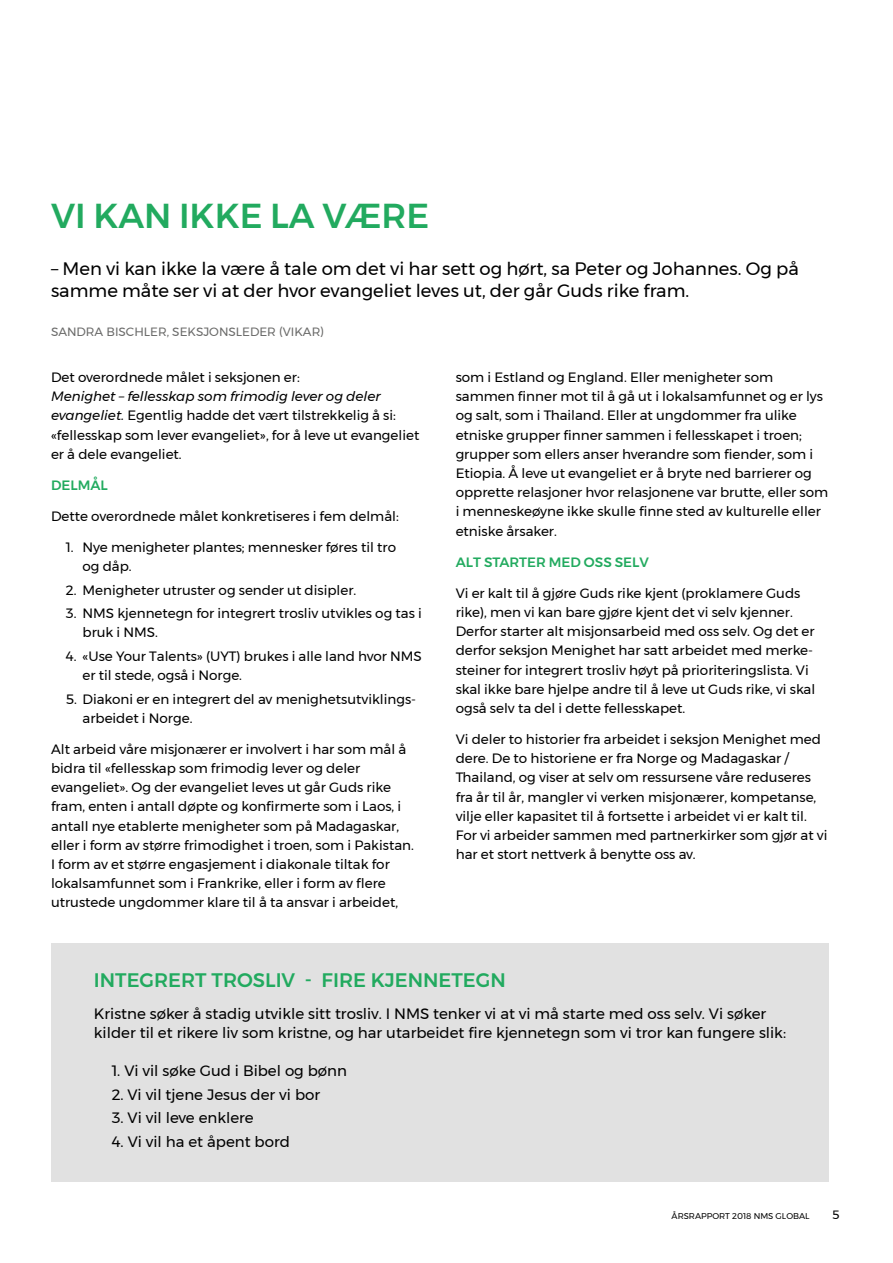
<style>
.page{position:relative;width:893px;height:1263px;background:#fff}
.page>*{position:absolute;margin:0;border:0;box-sizing:border-box;transform-origin:0 0}
.t1{font:500 34.5px "Montserrat";color:#22aa5f}
.t2{font:500 19.5px "Montserrat";color:#22aa5f}
.t3{font:18px/22.5px "Montserrat";color:#000}
.t4{font:15px/19.2px "Montserrat";color:#000}
.t5{font:13.5px/19.2px "Montserrat";color:#000}
.t6{font:500 13.5px "Montserrat";color:#22aa5f}
.t7{font:12px "Montserrat";color:#6b6b6a}
.t8{font:12px "Montserrat";color:#000}
.t9{font:8.4px "Montserrat";color:#000}
.s1{font-style:italic}
</style>
<div class="page">
<div style="left:51px;top:943px;width:778px;height:238px;background:#e1e1e1"></div>
<h1 class="t1" style="left:51px;top:189px;width:380px">VI KAN IKKE LA VÆRE</h1>
<h3 class="t3" style="left:51px;top:257px;width:749px">– Men vi kan ikke la være å tale om det vi har sett og hørt, sa Peter og Johannes. Og på samme måte ser vi at der hvor evangeliet leves ut, der går Guds rike fram.</h3>
<p class="t7" style="left:51px;top:322px;width:275px">SANDRA BISCHLER, SEKSJONSLEDER (VIKAR)</p>
<p class="t5" style="left:51px;top:367px;width:250px">Det overordnede målet i seksjonen er:</p>
<p class="t5" style="left:51px;top:387px;width:370px"><span class="s1">Menighet – fellesskap som frimodig lever og deler evangeliet.</span> Egentlig hadde det vært tilstrekkelig å si: «fellesskap som lever evangeliet», for å leve ut evangeliet er å dele evangeliet.</p>
<p class="t6" style="left:51px;top:474px;width:58px">DELMÅL</p>
<p class="t5" style="left:51px;top:506px;width:349px">Dette overordnede målet konkretiseres i fem delmål:</p>
<p class="t5" style="left:83px;top:537px;width:315px;text-indent:-17px">1. Nye menigheter plantes; mennesker føres til tro og dåp.</p>
<p class="t5" style="left:66px;top:580px;width:292px">2. Menigheter utruster og sender ut disipler.</p>
<p class="t5" style="left:83px;top:604px;width:341px;text-indent:-17px">3. NMS kjennetegn for integrert trosliv utvikles og tas i bruk i NMS.</p>
<p class="t5" style="left:83px;top:646px;width:341px;text-indent:-17px">4. «Use Your Talents» (UYT) brukes i alle land hvor NMS er til stede, også i Norge.</p>
<p class="t5" style="left:83px;top:689px;width:335px;text-indent:-17px">5. Diakoni er en integrert del av menighetsutviklings&shy;arbeidet i Norge.</p>
<p class="t5" style="left:51px;top:739px;width:364px">Alt arbeid våre misjonærer er involvert i har som mål å bidra til «fellesskap som frimodig lever og deler evangeliet». Og der evangeliet leves ut går Guds rike fram, enten i antall døpte og konfirmerte som i Laos, i antall nye etablerte menigheter som på Madagaskar, eller i form av større frimodighet i troen, som i Pakistan.<br>I form av et større engasjement i diakonale tiltak for lokalsamfunnet som i Frankrike, eller i form av flere utrustede ungdommer klare til å ta ansvar i arbeidet,</p>
<p class="t5" style="left:456px;top:367px;width:374px">som i Estland og England. Eller menigheter som sammen finner mot til å gå ut i lokalsamfunnet og er lys og salt, som i Thailand. Eller at ungdommer fra ulike etniske grupper finner sammen i fellesskapet i troen; grupper som ellers anser hverandre som fiender, som i Etiopia. Å leve ut evangeliet er å bryte ned barrierer og opprette relasjoner hvor relasjonene var brutte, eller som i menneskeøyne ikke skulle finne sted av kulturelle eller etniske årsaker.</p>
<p class="t6" style="left:456px;top:551px;width:195px">ALT STARTER MED OSS SELV</p>
<p class="t5" style="left:456px;top:583px;width:361px">Vi er kalt til å gjøre Guds rike kjent (proklamere Guds rike), men vi kan bare gjøre kjent det vi selv kjenner.<br>Derfor starter alt misjonsarbeid med oss selv. Og det er derfor seksjon Menighet har satt arbeidet med merke&shy;steiner for integrert trosliv høyt på prioriteringslista. Vi skal ikke bare hjelpe andre til å leve ut Guds rike, vi skal også selv ta del i dette fellesskapet.</p>
<p class="t5" style="left:456px;top:729px;width:373px">Vi deler to historier fra arbeidet i seksjon Menighet med dere. De to historiene er fra Norge og Madagaskar / Thailand, og viser at selv om ressursene våre reduseres fra år til år, mangler vi verken misjonærer, kompetanse, vilje eller kapasitet til å fortsette i arbeidet vi er kalt til.<br>For vi arbeider sammen med partnerkirker som gjør at vi har et stort nettverk å benytte oss av.</p>
<h2 class="t2" style="left:94px;top:964px;width:413px">INTEGRERT TROSLIV - FIRE KJENNETEGN</h2>
<p class="t4" style="left:94px;top:1003px;width:694px">Kristne søker å stadig utvikle sitt trosliv. I NMS tenker vi at vi må starte med oss selv. Vi søker kilder til et rikere liv som kristne, og har utarbeidet fire kjennetegn som vi tror kan fungere slik:</p>
<p class="t4" style="left:112px;top:1061px;width:237px">1. Vi vil søke Gud i Bibel og bønn</p>
<p class="t4" style="left:112px;top:1084px;width:210px">2. Vi vil tjene Jesus der vi bor</p>
<p class="t4" style="left:112px;top:1108px;width:143px">3. Vi vil leve enklere</p>
<p class="t4" style="left:112px;top:1131px;width:180px">4. Vi vil ha et åpent bord</p>
<p class="t9" style="left:672px;top:1210px;width:140px">ÅRSRAPPORT 2018 NMS GLOBAL</p>
<p class="t8" style="left:832px;top:1206px;width:9px">5</p>
</div>
